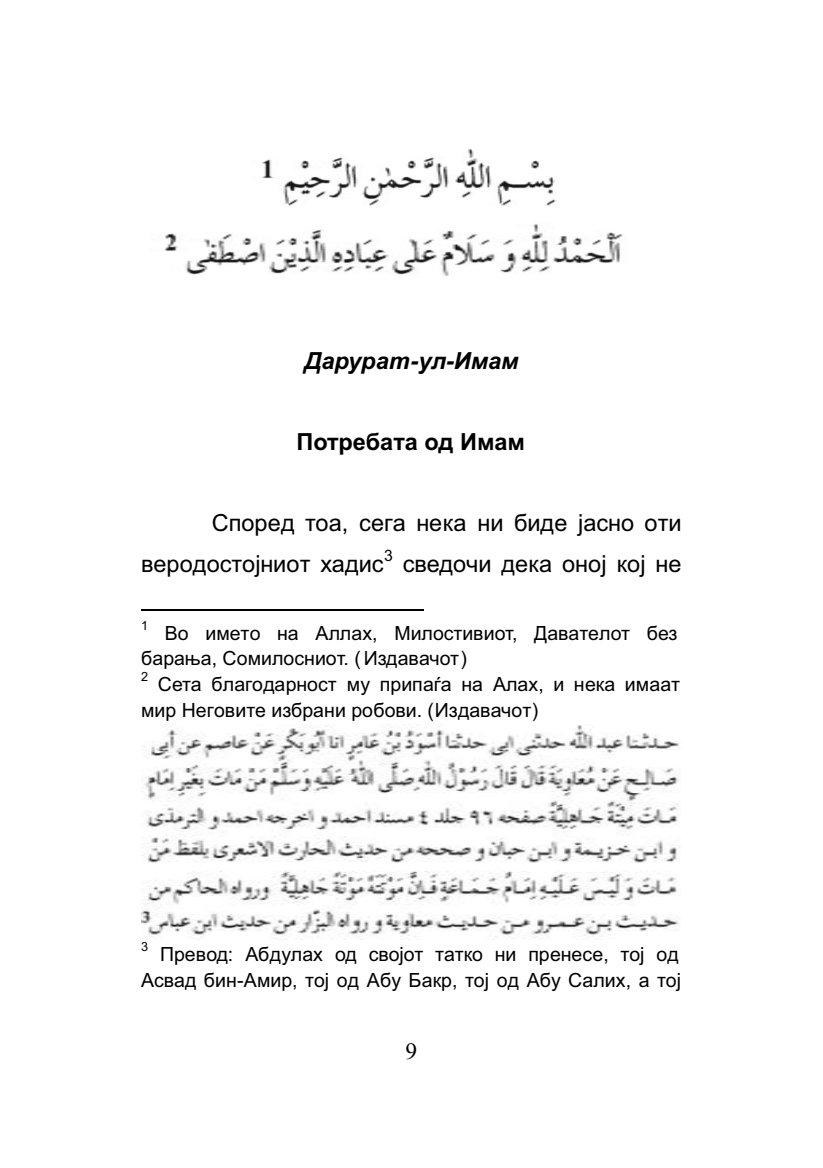
<style>
.page{position:relative;width:823px;height:1168px;background:#fff}
.page>*{position:absolute;margin:0;border:0;box-sizing:border-box;transform-origin:0 0}
.t1{font:23.6px/40.4px "Arial";color:#000}
.t2{font:italic 700 23.6px "Arial";color:#000}
.t3{font:700 23.6px "Arial";letter-spacing:-.005em;color:#000}
.t4{font:23.6px "Times New Roman";color:#000}
.t5{font:19.6px/25.8px "Arial";color:#000}
.t6{font:15.8px "Arial";color:#000}
.t7{font:12.8px "Arial";color:#000}
</style>
<div class="page">
<img style="left:262px;top:149px;width:294px;height:57px">
<img style="left:165px;top:224px;width:458px;height:52px">
<hr style="left:141px;top:609px;width:282px;height:1px;background:#000">
<img style="left:142px;top:725px;width:538px;height:214px">
<p class="t2" style="left:304px;top:351px;width:216px">Дарурат-ул-Имам</p>
<p class="t3" style="left:296px;top:433px;width:230px">Потребата од Имам</p>
<p class="t1" style="left:141px;top:505px;width:541px;text-indent:71px">Според тоа, сега нека ни биде јасно оти веродостојниот хадис</p>
<p class="t6" style="left:384px;top:549px;width:10px">3</p>
<p class="t1" style="left:402px;top:545px;width:280px">сведочи дека оној кој не</p>
<p class="t7" style="left:141px;top:620px;width:9px">1</p>
<p class="t5" style="left:141px;top:621px;width:537px;text-indent:24px">Во името на Аллах, Милостивиот, Давателот без барања, Сомилосниот. (Издавачот)</p>
<p class="t7" style="left:141px;top:672px;width:9px">2</p>
<p class="t5" style="left:141px;top:673px;width:540px;text-indent:17px">Сета благодарност му припаѓа на Алах, и нека имаат мир Неговите избрани робови. (Издавачот)</p>
<p class="t7" style="left:141px;top:942px;width:9px">3</p>
<p class="t5" style="left:141px;top:943px;width:541px;text-align:right">Превод: Абдулах од својот татко ни пренесе, тој од<br>Асвад бин-Амир, тој од Aбу Бакр, тој од Aбу Салих, а тој</p>
<p class="t4" style="left:405px;top:1043px;width:13px">9</p>
</div>
